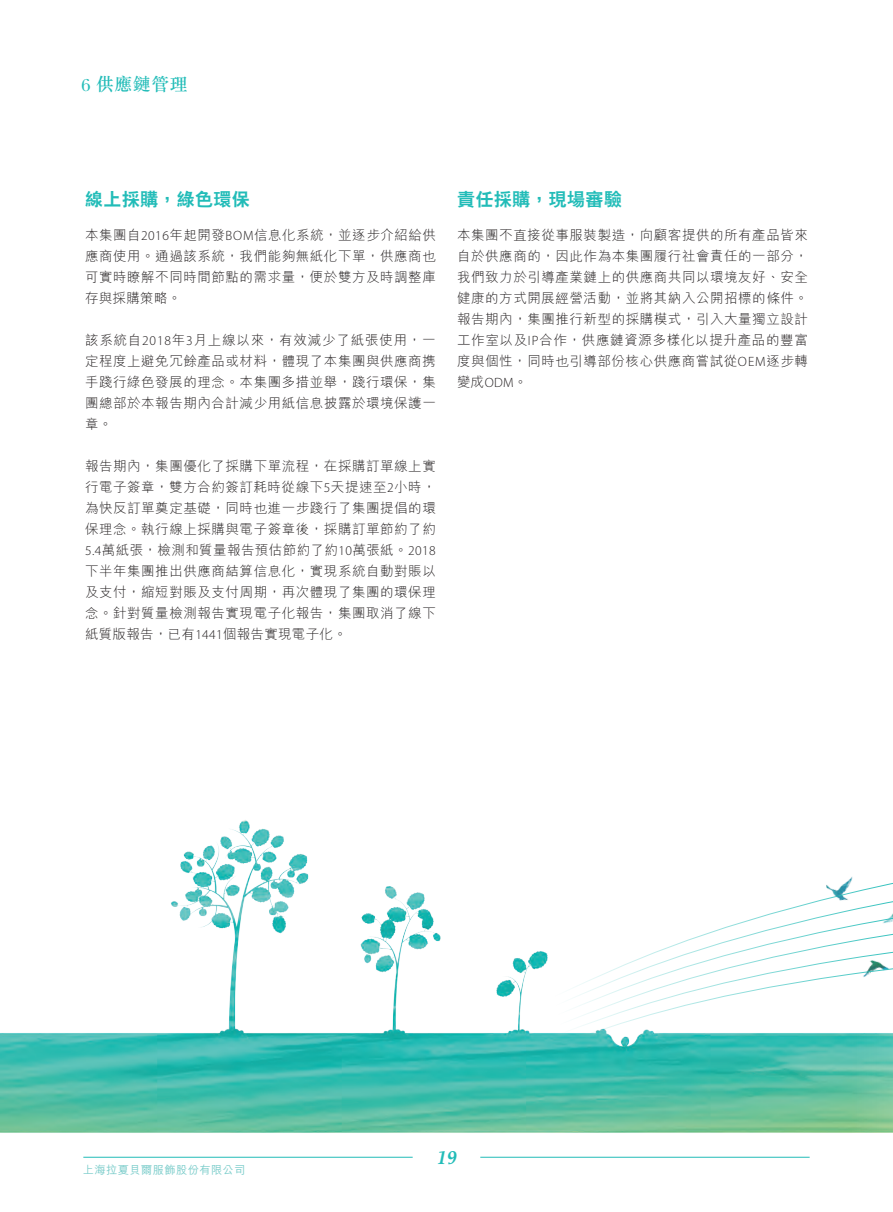
<style>
.page{position:relative;width:893px;height:1212px;background:#fff}
.page>*{position:absolute;margin:0;border:0;box-sizing:border-box;transform-origin:0 0}
.t1{font:800 18px "C Hei 2 HK";letter-spacing:.02em;color:#22bcb8}
.t2{font:500 18px "M Sung HK";letter-spacing:.02em;color:#22bcb8}
.t3{font:italic 700 18px "Berling LT Std";color:#22bcb8}
.t4{font:300 13.5px/21px "M Hei HK";letter-spacing:.04em;color:#231f20;text-align:justify}
.t5{font:500 11.25px "M Hei HK";letter-spacing:.035em;color:#7accca}
.s1{font-family:"Myriad Pro"}
</style>
<div class="page">
<img style="left:0;top:820px;width:893px;height:313px">
<img style="left:825px;top:1085px;width:68px;height:26px">
<svg style="left:336px;top:930px;width:557px;height:155px;background:#4cc0ae"></svg>
<svg style="left:337px;top:908px;width:556px;height:172px;background:#49c1b2"></svg>
<svg style="left:344px;top:1067px;width:549px;height:5px;background:#3ebdae"></svg>
<svg style="left:341px;top:1062px;width:552px;height:5px;background:#38bcaf"></svg>
<svg style="left:341px;top:843px;width:552px;height:219px"></svg>
<svg style="left:348px;top:820px;width:545px;height:234px"></svg>
<hr style="left:83px;top:1157px;width:330px;height:1px;background:#22bcb8">
<hr style="left:480px;top:1157px;width:330px;height:1px;background:#22bcb8">
<h1 class="t2" style="left:81px;top:72px;width:108px">6 供應鏈管理</h1>
<h1 class="t1" style="left:85px;top:188px;width:166px">線上採購，綠色環保</h1>
<p class="t4" style="left:85px;top:224px;width:352px">本集團自<span class="s1">2016</span>年起開發<span class="s1">BOM</span>信息化系統，並逐步介紹給供應商使用。通過該系統，我們能夠無紙化下單，供應商也可實時瞭解不同時間節點的需求量，便於雙方及時調整庫存與採購策略。</p>
<p class="t4" style="left:85px;top:329px;width:352px">該系統自<span class="s1">2018</span>年<span class="s1">3</span>月上線以來，有效減少了紙張使用，一定程度上避免冗餘產品或材料，體現了本集團與供應商携手踐行綠色發展的理念。本集團多措並舉，踐行環保，集團總部於本報告期內合計減少用紙信息披露於環境保護一章。</p>
<p class="t4" style="left:85px;top:455px;width:352px">報告期內，集團優化了採購下單流程，在採購訂單線上實行電子簽章，雙方合約簽訂耗時從線下<span class="s1">5</span>天提速至<span class="s1">2</span>小時，為快反訂單奠定基礎，同時也進一步踐行了集團提倡的環保理念。執行線上採購與電子簽章後，採購訂單節約了約<span class="s1">5.4</span>萬紙張，檢測和質量報告預估節約了約<span class="s1">10</span>萬張紙。<span class="s1">2018</span>下半年集團推出供應商結算信息化，實現系統自動對賬以及支付，縮短對賬及支付周期，再次體現了集團的環保理念。針對質量檢測報告實現電子化報告，集團取消了線下紙質版報告，已有<span class="s1">1441</span>個報告實現電子化。</p>
<h1 class="t1" style="left:457px;top:188px;width:166px">責任採購，現場審驗</h1>
<p class="t4" style="left:457px;top:224px;width:352px">本集團不直接從事服裝製造，向顧客提供的所有產品皆來自於供應商的，因此作為本集團履行社會責任的一部分，我們致力於引導產業鏈上的供應商共同以環境友好、安全健康的方式開展經營活動，並將其納入公開招標的條件。報告期內，集團推行新型的採購模式，引入大量獨立設計工作室以及<span class="s1">IP</span>合作，供應鏈資源多樣化以提升產品的豐富度與個性，同時也引導部份核心供應商嘗試從<span class="s1">OEM</span>逐步轉變成<span class="s1">ODM</span>。</p>
<p class="t5" style="left:83px;top:1162px;width:164px">上海拉夏貝爾服飾股份有限公司</p>
<h1 class="t3" style="left:436px;top:1147px;width:22px">19</h1>
</div>
